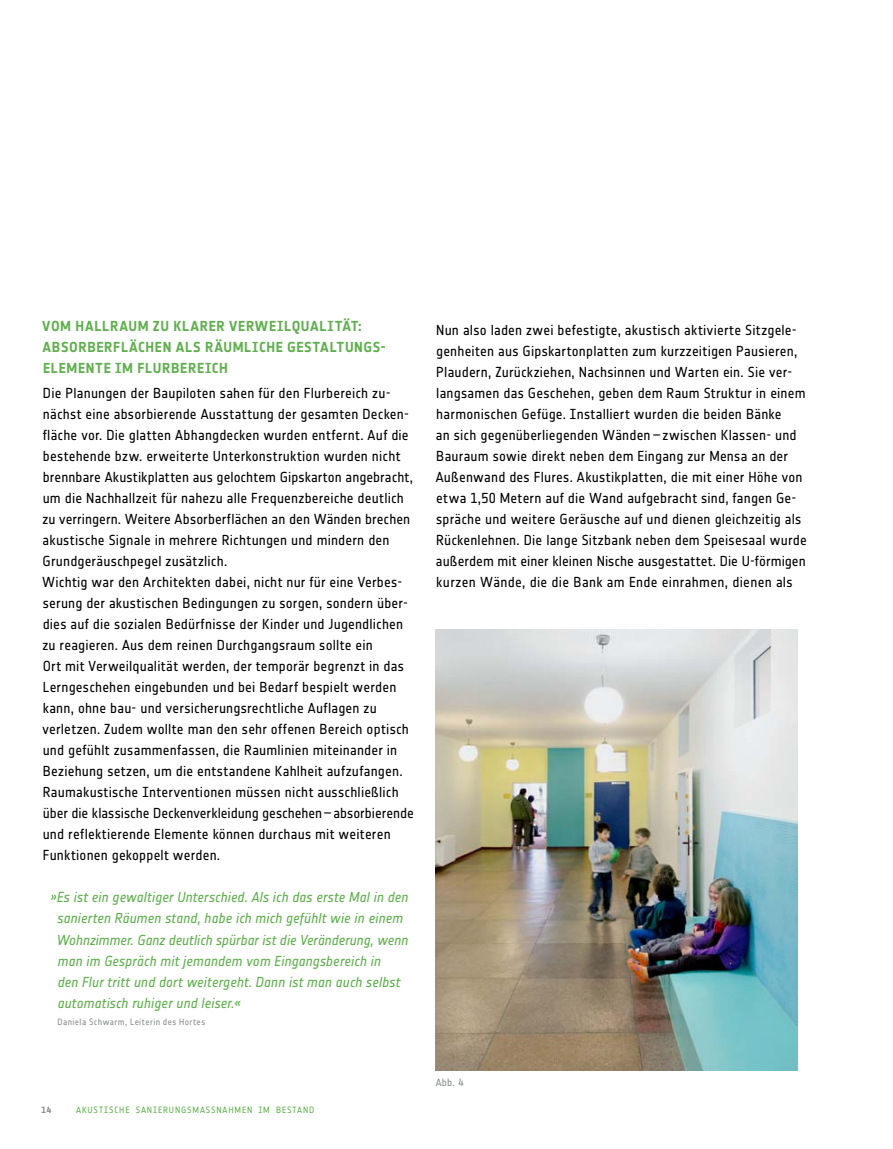
<style>
.page{position:relative;width:893px;height:1149px;background:#fff}
.page>*{position:absolute;margin:0;border:0;box-sizing:border-box;transform-origin:0 0}
.t1{font:14.25px/21px "Notes Regular Tf";letter-spacing:.01em;color:#000}
.t2{font:14.25px/21px "Notes Regular Italic Tf";color:#60af4e}
.t3{font:14.25px/21px "Notes Bold Tf";letter-spacing:.045em;color:#60af4e}
.t4{font:10.5px "Notes Regular Tf";color:#888b8d}
.t5{font:9px "Notes Regular Tf";letter-spacing:.1em;color:#60af4e}
.t6{font:9px "Notes Regular Tf";letter-spacing:.045em;color:#888b8d}
.t7{font:9px "Notes Bold Tf";color:#888b8d}
</style>
<div class="page">
<img style="left:436px;top:629px;width:361px;height:441px">
<p class="t3" style="left:42px;top:315px;width:345px;text-indent:95px">M ZU KLARER VERWEILQUALITÄT:<br>ABSORBERFLÄCHEN ALS RÄUMLICHE GESTALTUNGS-<br>ELEMENTE IM FLURBEREICH</p>
<p class="t1" style="left:42px;top:382px;width:373px">Die Planungen der Baupiloten sahen für den Flurbereich zu&shy;nächst eine absorbierende Ausstattung der gesamten Decken&shy;fläche vor. Die glatten Abhangdecken wurden entfernt. Auf die bestehende bzw. erweiterte Unterkonstruktion wurden nicht brennbare Akustikplatten aus gelochtem Gipskarton angebracht, um die Nachhallzeit für nahezu alle Frequenzbereiche deutlich zu verringern. Weitere Absorberflächen an den Wänden brechen akustische Signale in mehrere Richtungen und mindern den Grundgeräuschpegel zusätzlich.<br>Wichtig war den Architekten dabei, nicht nur für eine Verbes&shy;serung der akustischen Bedingungen zu sorgen, sondern über&shy;dies auf die sozialen Bedürfnisse der Kinder und Jugendlichen zu reagieren. Aus dem reinen Durchgangsraum sollte ein<br>Ort mit Verweilqualität werden, der temporär begrenzt in das Lerngeschehen eingebunden und bei Bedarf bespielt werden kann, ohne bau- und versicherungsrechtliche Auflagen zu verletzen. Zudem wollte man den sehr offenen Bereich optisch und gefühlt zusammenfassen, die Raumlinien miteinander in Beziehung setzen, um die entstandene Kahlheit aufzufangen.<br>Raumakustische Interventionen müssen nicht ausschließlich über die klassische Deckenverkleidung geschehen–absorbierende und reflektierende Elemente können durchaus mit weiteren Funktionen gekoppelt werden.</p>
<p class="t2" style="left:56px;top:886px;width:353px;text-indent:-6px">»Es ist ein gewaltiger Unterschied. Als ich das erste Mal in den sanierten Räumen stand, habe ich mich gefühlt wie in einem Wohnzimmer. Ganz deutlich spürbar ist die Veränderung, wenn man im Gespräch mit jemandem vom Eingangsbereich in<br>den Flur tritt und dort weitergeht. Dann ist man auch selbst automatisch ruhiger und leiser.«</p>
<p class="t6" style="left:57px;top:1017px;width:149px">Daniela Schwarm, Leiterin des Hortes</p>
<p class="t3" style="left:42px;top:315px;width:78px">VOM HALLRAU</p>
<p class="t7" style="left:42px;top:1103px;width:11px">14</p>
<p class="t5" style="left:76px;top:1104px;width:7px">Akus</p>
<p class="t5" style="left:99px;top:1104px;width:61px">tische Sanieru</p>
<p class="t5" style="left:175px;top:1104px;width:13px">ngsm</p>
<p class="t5" style="left:200px;top:1104px;width:65px">aSSnahme n im</p>
<p class="t5" style="left:276px;top:1104px;width:39px">Bestand</p>
<p class="t1" style="left:436px;top:319px;width:373px">Nun also laden zwei befestigte, akustisch aktivierte Sitzgele&shy;genheiten aus Gipskartonplatten zum kurzzeitigen Pausieren, Plaudern, Zurückziehen, Nachsinnen und Warten ein. Sie ver&shy;langsamen das Geschehen, geben dem Raum Struktur in einem harmonischen Gefüge. Installiert wurden die beiden Bänke<br>an sich gegenüberliegenden Wänden–zwischen Klassen- und Bauraum sowie direkt neben dem Eingang zur Mensa an der Außenwand des Flures. Akustikplatten, die mit einer Höhe von etwa 1,50 Metern auf die Wand aufgebracht sind, fangen Ge&shy;spräche und weitere Geräusche auf und dienen gleichzeitig als Rückenlehnen. Die lange Sitzbank neben dem Speisesaal wurde außerdem mit einer kleinen Nische ausgestattet. Die U-förmigen kurzen Wände, die die Bank am Ende einrahmen, dienen als</p>
<p class="t4" style="left:436px;top:1075px;width:29px">Abb. 4</p>
</div>
